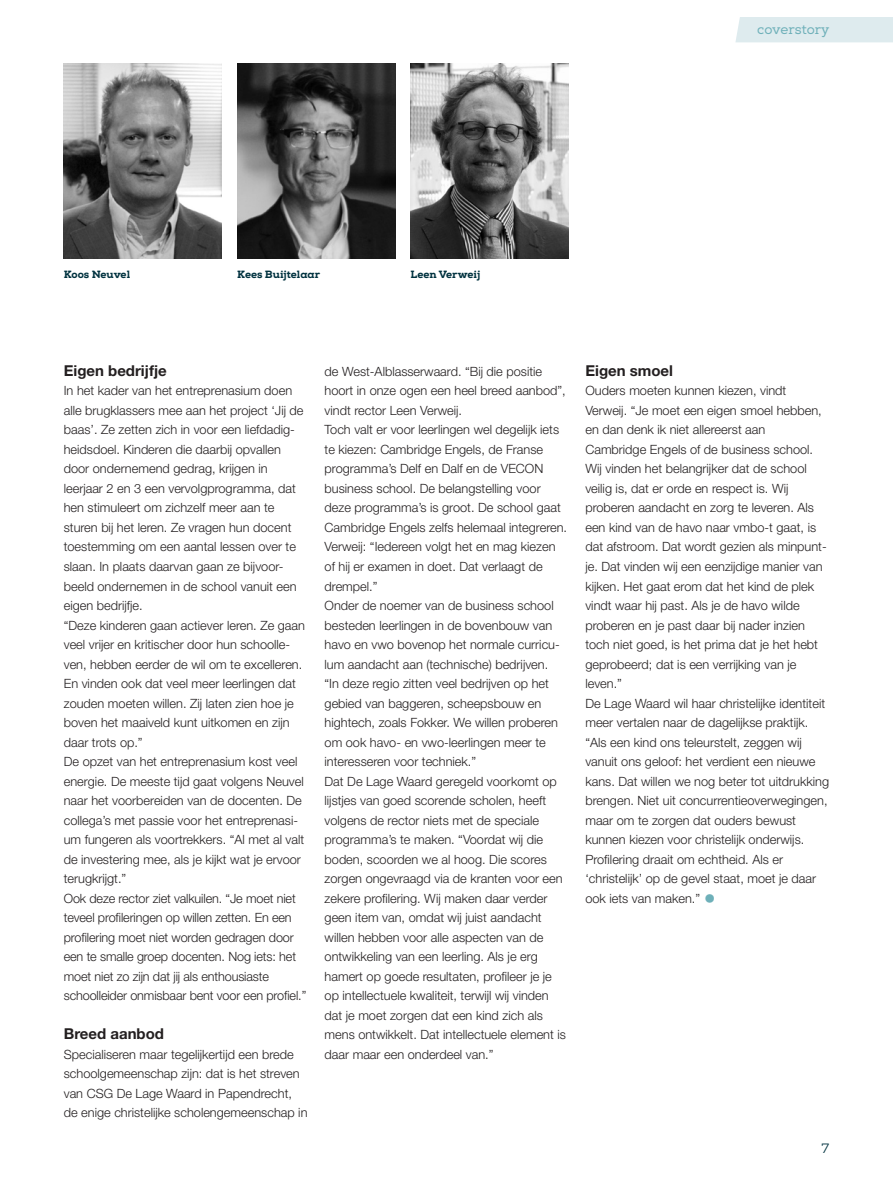
<style>
.page{position:relative;width:893px;height:1191px;background:#fff}
.page>*{position:absolute;margin:0;border:0;box-sizing:border-box;transform-origin:0 0}
.t1{font:700 15px "Helvetica Neue";color:#231f20}
.t2{font:13.5px "Nexa Slab";color:#6eb0b9}
.t3{font:13.5px "Nexa Slab";color:#00323f}
.t4{font:300 12.75px/19.5px "Helvetica Neue";color:#231f20}
.t5{font:800 10.5px "Nexa Slab";color:#00323f}
.s1{font-size:24px;color:#6eb0b9}
</style>
<div class="page">
<img style="left:237px;top:64px;width:158px;height:195px">
<img style="left:411px;top:64px;width:157px;height:195px">
<img style="left:64px;top:64px;width:158px;height:195px">
<div style="left:735px;top:17px;width:157px;height:25px;background:#deebee"></div>
<p class="t2" style="left:757px;top:22px;width:74px">coverstory</p>
<p class="t5" style="left:64px;top:268px;width:68px">Koos Neuvel</p>
<p class="t5" style="left:237px;top:268px;width:84px">Kees Buijtelaar</p>
<p class="t5" style="left:411px;top:268px;width:71px">Leen Verweij</p>
<p class="t1" style="left:64px;top:361px;width:105px">Eigen bedrijfje</p>
<p class="t4" style="left:64px;top:381px;width:244px">In het kader van het entreprenasium doen alle brugklassers mee aan het project ‘Jij de baas’. Ze zetten zich in voor een liefdadig&shy;heidsdoel. Kinderen die daarbij opvallen door ondernemend gedrag, krijgen in leerjaar 2 en 3 een vervolgprogramma, dat hen stimuleert om zichzelf meer aan te sturen bij het leren. Ze vragen hun docent toestemming om een aantal lessen over te slaan. In plaats daarvan gaan ze bijvoor&shy;beeld ondernemen in de school vanuit een eigen bedrijfje.<br>“Deze kinderen gaan actiever leren. Ze gaan veel vrijer en kritischer door hun schoolle&shy;ven, hebben eerder de wil om te excelleren.<br>En vinden ook dat veel meer leerlingen dat zouden moeten willen. Zij laten zien hoe je boven het maaiveld kunt uitkomen en zijn daar trots op.”<br>De opzet van het entreprenasium kost veel energie. De meeste tijd gaat volgens Neuvel naar het voorbereiden van de docenten. De collega’s met passie voor het entreprenasi&shy;um fungeren als voortrekkers. “Al met al valt de investering mee, als je kijkt wat je ervoor terugkrijgt.”<br>Ook deze rector ziet valkuilen. “Je moet niet teveel profileringen op willen zetten. En een profilering moet niet worden gedragen door een te smalle groep docenten. Nog iets: het moet niet zo zijn dat jij als enthousiaste schoolleider onmisbaar bent voor een profiel.”</p>
<p class="t1" style="left:64px;top:1024px;width:102px">Breed aanbod</p>
<p class="t4" style="left:64px;top:1044px;width:245px">Specialiseren maar tegelijkertijd een brede schoolgemeenschap zijn: dat is het streven van CSG De Lage Waard in Papendrecht, de enige christelijke scholengemeenschap in</p>
<p class="t4" style="left:325px;top:361px;width:244px">de West-Alblasserwaard. “Bij die positie hoort in onze ogen een heel breed aanbod”, vindt rector Leen Verweij.<br>Toch valt er voor leerlingen wel degelijk iets te kiezen: Cambridge Engels, de Franse programma’s Delf en Dalf en de VECON business school. De belangstelling voor deze programma’s is groot. De school gaat Cambridge Engels zelfs helemaal integreren.<br>Verweij: “Iedereen volgt het en mag kiezen of hij er examen in doet. Dat verlaagt de drempel.”<br>Onder de noemer van de business school besteden leerlingen in de bovenbouw van havo en vwo bovenop het normale curricu&shy;lum aandacht aan (technische) bedrijven.<br>“In deze regio zitten veel bedrijven op het gebied van baggeren, scheepsbouw en hightech, zoals Fokker. We willen proberen om ook havo- en vwo-leerlingen meer te interesseren voor techniek.”<br>Dat De Lage Waard geregeld voorkomt op lijstjes van goed scorende scholen, heeft volgens de rector niets met de speciale programma’s te maken. “Voordat wij die boden, scoorden we al hoog. Die scores zorgen ongevraagd via de kranten voor een zekere profilering. Wij maken daar verder geen item van, omdat wij juist aandacht willen hebben voor alle aspecten van de ontwikkeling van een leerling. Als je erg hamert op goede resultaten, profileer je je op intellectuele kwaliteit, terwijl wij vinden dat je moet zorgen dat een kind zich als mens ontwikkelt. Dat intellectuele element is daar maar een onderdeel van.”</p>
<p class="t1" style="left:585px;top:361px;width:89px">Eigen smoel</p>
<p class="t4" style="left:585px;top:381px;width:245px">Ouders moeten kunnen kiezen, vindt Verweij. “Je moet een eigen smoel hebben, en dan denk ik niet allereerst aan Cambridge Engels of de business school.<br>Wij vinden het belangrijker dat de school veilig is, dat er orde en respect is. Wij proberen aandacht en zorg te leveren. Als een kind van de havo naar vmbo-t gaat, is dat afstroom. Dat wordt gezien als minpunt&shy;je. Dat vinden wij een eenzijdige manier van kijken. Het gaat erom dat het kind de plek vindt waar hij past. Als je de havo wilde proberen en je past daar bij nader inzien toch niet goed, is het prima dat je het hebt geprobeerd; dat is een verrijking van je leven.”<br>De Lage Waard wil haar christelijke identiteit meer vertalen naar de dagelijkse praktijk. “Als een kind ons teleurstelt, zeggen wij vanuit ons geloof: het verdient een nieuwe kans. Dat willen we nog beter tot uitdrukking brengen. Niet uit concurrentieoverwegingen, maar om te zorgen dat ouders bewust kunnen kiezen voor christelijk onderwijs.<br>Profilering draait om echtheid. Als er ‘christelijk’ op de gevel staat, moet je daar ook iets van maken.” <span class="s1">•</span></p>
<p class="t3" style="left:822px;top:1139px;width:9px">7</p>
</div>
